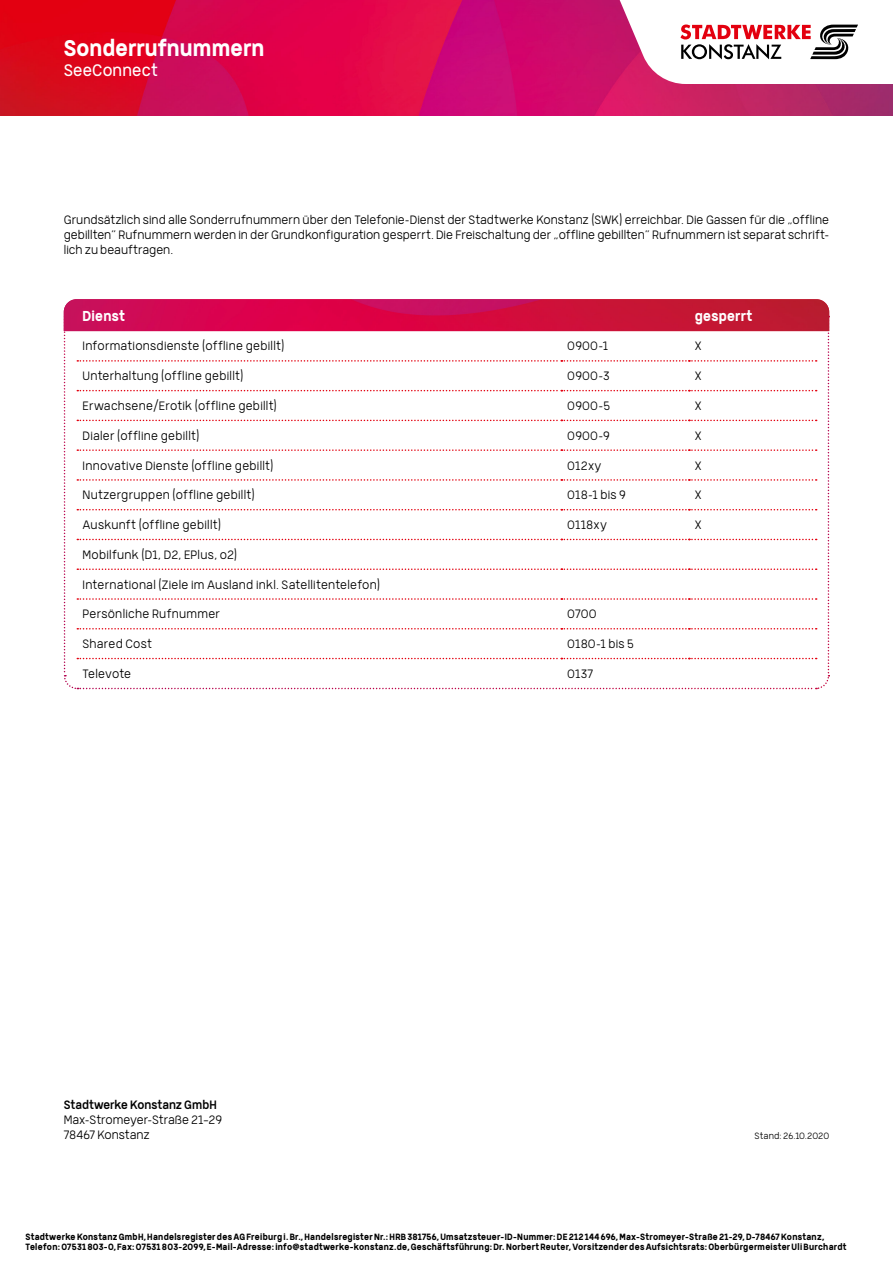
<style>
.page{position:relative;width:893px;height:1263px;background:#fff}
.page>*{position:absolute;margin:0;border:0;box-sizing:border-box;transform-origin:0 0}
.Headline_Seitentitel{font:700 22.5px "Germalt";letter-spacing:.005em;color:#fff}
.Headline_Vertragsart{font:300 16.5px "Germalt";letter-spacing:.005em;color:#fff}
.Headline_Tabellenkop{font:700 14.25px "Germalt";letter-spacing:.015em;color:#fff}
.Tabellentext{font:300 12px "Germalt";letter-spacing:.02em;color:#000}
.Fließtext{font:300 12px/15px "Germalt";color:#000}
.t1{font:12px "Germalt";letter-spacing:-.005em;color:#000}
.Tabellentext-2{font:300 12px "Germalt";color:#000}
.t2{font:700 9px/9.8px "Germalt";letter-spacing:.03em;color:#000}
.t3{font:300 9px "Germalt";letter-spacing:.005em;color:#000}
</style>
<div class="page">
<img style="left:0;top:0;width:893px;height:116px">
<svg style="left:614px;top:0;width:279px;height:84px"></svg>
<svg style="left:63px;top:299px;width:767px;height:391px"></svg>
<p class="Headline_Seitentitel" style="left:64px;top:34px;width:202px">Sonderrufnummern</p>
<p class="Headline_Vertragsart" style="left:64px;top:60px;width:96px">SeeConnect</p>
<p class="Fließtext" style="left:64px;top:212px;width:767px;text-align:justify">Grundsätzlich sind alle Sonderrufnummern über den Telefonie-Dienst der Stadtwerke Konstanz (SWK) erreichbar. Die Gassen für die „offline gebillten“ Rufnummern werden in der Grundkonfiguration gesperrt. Die Freischaltung der „offline gebillten“ Rufnummern ist separat schrift&shy;lich zu beauftragen.</p>
<p class="Headline_Tabellenkop" style="left:83px;top:307px;width:44px">Dienst</p>
<p class="Headline_Tabellenkop" style="left:695px;top:307px;width:59px">gesperrt</p>
<p class="Tabellentext" style="left:83px;top:339px;width:203px">Informationsdienste (offline gebillt)</p>
<p class="Tabellentext" style="left:567px;top:339px;width:42px">0900-1</p>
<p class="Tabellentext" style="left:695px;top:339px;width:8px">X</p>
<p class="Tabellentext" style="left:83px;top:369px;width:162px">Unterhaltung (offline gebillt)</p>
<p class="Tabellentext" style="left:567px;top:369px;width:44px">0900-3</p>
<p class="Tabellentext" style="left:695px;top:369px;width:8px">X</p>
<p class="Tabellentext" style="left:83px;top:399px;width:196px">Erwachsene/Erotik (offline gebillt)</p>
<p class="Tabellentext" style="left:567px;top:399px;width:44px">0900-5</p>
<p class="Tabellentext" style="left:695px;top:399px;width:8px">X</p>
<p class="Tabellentext" style="left:83px;top:428px;width:118px">Dialer (offline gebillt)</p>
<p class="Tabellentext" style="left:567px;top:428px;width:44px">0900-9</p>
<p class="Tabellentext" style="left:695px;top:428px;width:8px">X</p>
<p class="Tabellentext" style="left:83px;top:458px;width:192px">Innovative Dienste (offline gebillt)</p>
<p class="Tabellentext" style="left:567px;top:458px;width:36px">012xy</p>
<p class="Tabellentext" style="left:695px;top:458px;width:8px">X</p>
<p class="Tabellentext" style="left:83px;top:488px;width:174px">Nutzergruppen (offline gebillt)</p>
<p class="Tabellentext" style="left:567px;top:488px;width:60px">018-1 bis 9</p>
<p class="Tabellentext" style="left:695px;top:488px;width:8px">X</p>
<p class="Tabellentext" style="left:83px;top:518px;width:140px">Auskunft (offline gebillt)</p>
<p class="Tabellentext" style="left:567px;top:518px;width:41px">0118xy</p>
<p class="Tabellentext" style="left:695px;top:518px;width:8px">X</p>
<p class="Tabellentext" style="left:83px;top:547px;width:156px">Mobilfunk (D1, D2, EPlus, o2)</p>
<p class="Tabellentext" style="left:83px;top:577px;width:299px">International (Ziele im Ausland inkl. Satellitentelefon)</p>
<p class="Tabellentext" style="left:83px;top:607px;width:139px">Persönliche Rufnummer</p>
<p class="Tabellentext" style="left:567px;top:607px;width:31px">0700</p>
<p class="Tabellentext" style="left:83px;top:637px;width:71px">Shared Cost</p>
<p class="Tabellentext" style="left:567px;top:637px;width:68px">0180-1 bis 5</p>
<p class="Tabellentext-2" style="left:83px;top:666px;width:50px">Televote</p>
<p class="Tabellentext" style="left:567px;top:666px;width:27px">0137</p>
<p class="t1" style="left:64px;top:1098px;width:154px">Stadtwerke Konstanz GmbH</p>
<p class="Fließtext" style="left:64px;top:1112px;width:160px">Max-Stromeyer-Straße 21—29<br>78467 Konstanz</p>
<p class="t3" style="left:755px;top:1131px;width:76px">Stand: 26.10.2020</p>
<p class="t2" style="left:26px;top:1232px;width:822px">Stadtwerke Konstanz GmbH, Handelsregister des AG Freiburg i. Br., Handelsregister Nr.: HRB 381756, Umsatzsteuer-ID-Nummer: DE 212 144 696, Max-Stromeyer-Straße 21-29, D-78467 Konstanz,<br>Telefon: 07531 803-0, Fax: 07531 803-2099, E-Mail-Adresse: info@stadtwerke-konstanz.de, Geschäftsführung: Dr. Norbert Reuter, Vorsitzender des Aufsichtsrats: Oberbürgermeister Uli Burchardt</p>
</div>
